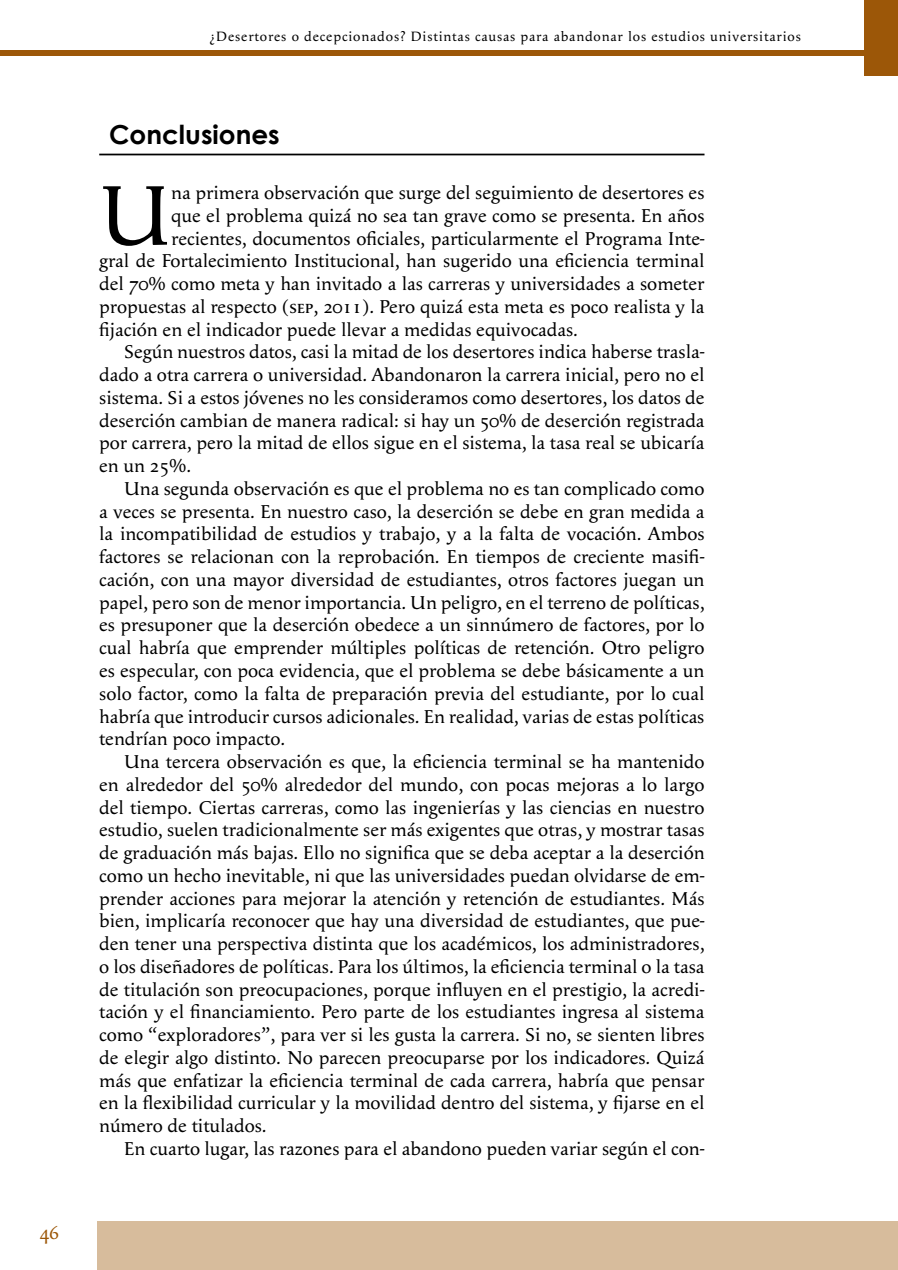
<style>
.page{position:relative;width:898px;height:1270px;background:#fff}
.page>*{position:absolute;margin:0;border:0;box-sizing:border-box;transform-origin:0 0}
.t1{font:87.5px "Apolline";color:#000}
.t2{font:700 26.25px "Century Gothic";color:#000}
.t3{font:19.25px "Apolline";color:#000}
.t4{font:19.25px "Apolline";color:#9c5708}
.t5{font:14px "Apolline";letter-spacing:.06em;color:#000}
.s1{font-family:"Apolline Regular SC"}
</style>
<div class="page">
<div style="left:864px;top:0;width:34px;height:75px;background:#9c5708"></div>
<hr style="left:99px;top:154px;width:605px;height:1px;background:#000">
<div style="left:97px;top:1222px;width:801px;height:48px;background:#d7bc9c"></div>
<div style="left:0;top:51px;width:866px;height:5px;background:#9c5708"></div>
<p class="t4" style="left:40px;top:1221px;width:21px">46</p>
<p class="t5" style="left:210px;top:28px;width:592px">¿Desertores o decepcionados? Distintas causas para abandonar los estudios universitarios</p>
<h2 class="t2" style="left:109px;top:118px;width:172px">Conclusiones</h2>
<h1 class="t1" style="left:99px;top:164px;width:74px">U</h1>
<p class="t3" style="left:171px;top:181px;width:535px">na primera observación que surge del seguimiento de desertores es</p>
<p class="t3" style="left:171px;top:204px;width:535px">que el problema quizá no sea tan grave como se presenta. En años</p>
<p class="t3" style="left:171px;top:227px;width:535px">recientes, documentos oficiales, particularmente el Programa Inte-</p>
<p class="t3" style="left:99px;top:250px;width:607px">gral de Fortalecimiento Institucional, han sugerido una eficiencia terminal</p>
<p class="t3" style="left:99px;top:272px;width:607px">del 70% como meta y han invitado a las carreras y universidades a someter</p>
<p class="t3" style="left:99px;top:295px;width:607px">propuestas al respecto (<span class="s1">sep</span>, 2011). Pero quizá esta meta es poco realista y la</p>
<p class="t3" style="left:99px;top:318px;width:480px">fijación en el indicador puede llevar a medidas equivocadas.</p>
<p class="t3" style="left:124px;top:341px;width:582px">Según nuestros datos, casi la mitad de los desertores indica haberse trasla-</p>
<p class="t3" style="left:99px;top:363px;width:607px">dado a otra carrera o universidad. Abandonaron la carrera inicial, pero no el</p>
<p class="t3" style="left:99px;top:386px;width:607px">sistema. Si a estos jóvenes no les consideramos como desertores, los datos de</p>
<p class="t3" style="left:99px;top:409px;width:607px">deserción cambian de manera radical: si hay un 50% de deserción registrada</p>
<p class="t3" style="left:99px;top:432px;width:607px">por carrera, pero la mitad de ellos sigue en el sistema, la tasa real se ubicaría</p>
<p class="t3" style="left:99px;top:454px;width:93px">en un 25%.</p>
<p class="t3" style="left:124px;top:477px;width:582px">Una segunda observación es que el problema no es tan complicado como</p>
<p class="t3" style="left:99px;top:500px;width:607px">a veces se presenta. En nuestro caso, la deserción se debe en gran medida a</p>
<p class="t3" style="left:99px;top:523px;width:607px">la incompatibilidad de estudios y trabajo, y a la falta de vocación. Ambos</p>
<p class="t3" style="left:99px;top:545px;width:607px">factores se relacionan con la reprobación. En tiempos de creciente masifi-</p>
<p class="t3" style="left:99px;top:568px;width:607px">cación, con una mayor diversidad de estudiantes, otros factores juegan un</p>
<p class="t3" style="left:99px;top:591px;width:607px">papel, pero son de menor importancia. Un peligro, en el terreno de políticas,</p>
<p class="t3" style="left:99px;top:614px;width:607px">es presuponer que la deserción obedece a un sinnúmero de factores, por lo</p>
<p class="t3" style="left:99px;top:636px;width:607px">cual habría que emprender múltiples políticas de retención. Otro peligro</p>
<p class="t3" style="left:99px;top:659px;width:607px">es especular, con poca evidencia, que el problema se debe básicamente a un</p>
<p class="t3" style="left:99px;top:682px;width:607px">solo factor, como la falta de preparación previa del estudiante, por lo cual</p>
<p class="t3" style="left:99px;top:705px;width:607px">habría que introducir cursos adicionales. En realidad, varias de estas políticas</p>
<p class="t3" style="left:99px;top:727px;width:187px">tendrían poco impacto.</p>
<p class="t3" style="left:124px;top:750px;width:582px">Una tercera observación es que, la eficiencia terminal se ha mantenido</p>
<p class="t3" style="left:99px;top:773px;width:607px">en alrededor del 50% alrededor del mundo, con pocas mejoras a lo largo</p>
<p class="t3" style="left:99px;top:796px;width:607px">del tiempo. Ciertas carreras, como las ingenierías y las ciencias en nuestro</p>
<p class="t3" style="left:99px;top:818px;width:607px">estudio, suelen tradicionalmente ser más exigentes que otras, y mostrar tasas</p>
<p class="t3" style="left:99px;top:841px;width:607px">de graduación más bajas. Ello no significa que se deba aceptar a la deserción</p>
<p class="t3" style="left:99px;top:864px;width:607px">como un hecho inevitable, ni que las universidades puedan olvidarse de em-</p>
<p class="t3" style="left:99px;top:887px;width:607px">prender acciones para mejorar la atención y retención de estudiantes. Más</p>
<p class="t3" style="left:99px;top:910px;width:607px">bien, implicaría reconocer que hay una diversidad de estudiantes, que pue-</p>
<p class="t3" style="left:99px;top:932px;width:607px">den tener una perspectiva distinta que los académicos, los administradores,</p>
<p class="t3" style="left:99px;top:955px;width:607px">o los diseñadores de políticas. Para los últimos, la eficiencia terminal o la tasa</p>
<p class="t3" style="left:99px;top:978px;width:607px">de titulación son preocupaciones, porque influyen en el prestigio, la acredi-</p>
<p class="t3" style="left:99px;top:1001px;width:607px">tación y el financiamiento. Pero parte de los estudiantes ingresa al sistema</p>
<p class="t3" style="left:99px;top:1023px;width:607px">como “exploradores”, para ver si les gusta la carrera. Si no, se sienten libres</p>
<p class="t3" style="left:99px;top:1046px;width:607px">de elegir algo distinto. No parecen preocuparse por los indicadores. Quizá</p>
<p class="t3" style="left:99px;top:1069px;width:607px">más que enfatizar la eficiencia terminal de cada carrera, habría que pensar</p>
<p class="t3" style="left:99px;top:1092px;width:607px">en la flexibilidad curricular y la movilidad dentro del sistema, y fijarse en el</p>
<p class="t3" style="left:99px;top:1114px;width:169px">número de titulados.</p>
<p class="t3" style="left:124px;top:1137px;width:582px">En cuarto lugar, las razones para el abandono pueden variar según el con-</p>
</div>
